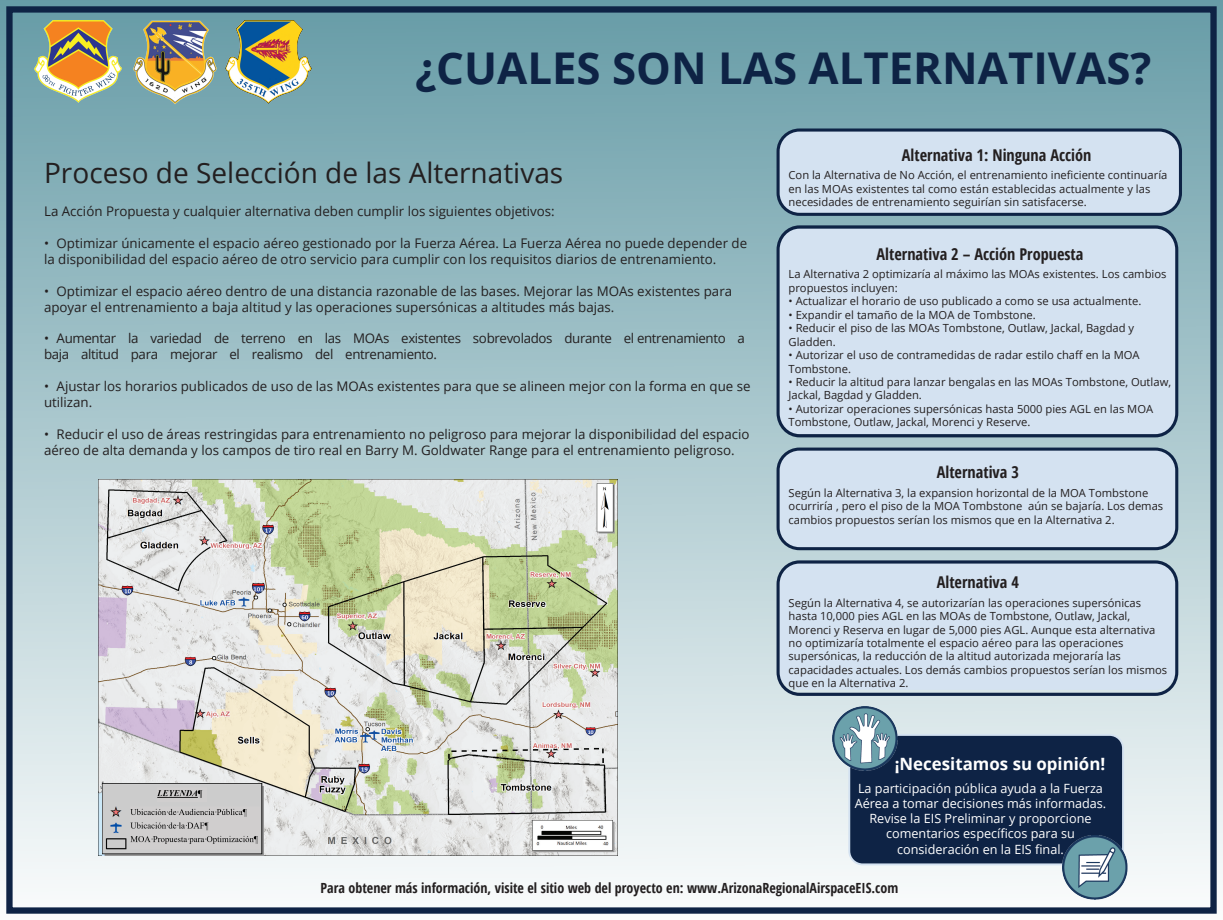
<style>
.page{position:relative;width:1223px;height:920px;background:#fff}
.page>*{position:absolute;margin:0;border:0;box-sizing:border-box;transform-origin:0 0}
.t1{font:700 43.75px "Open Sans";color:#0e2345}
.t2{font:28px "Open Sans";color:#231f20}
.t3{font:700 16.94px "Open Sans";color:#fff}
.t4{font:700 condensed 16.24px "Open Sans";color:#231f20}
.t5{font:700 condensed 14px "Open Sans";color:#231f20}
.t6{font:13.3px/16px "Open Sans";color:#231f20}
.t7{font:13.3px/16px "Open Sans";letter-spacing:-.025em;color:#231f20}
.t8{font:12.7px/15.3px "Open Sans";color:#fff;text-align:center}
.t9{font:11.2px/13.4px "Open Sans";color:#231f20}
</style>
<div class="page">
<div style="left:0;top:0;width:1222px;height:920px;background:linear-gradient(to bottom,#669ba6,#f8fafb)"></div>
<div style="left:6px;top:6px;width:1210px;height:907px;border:6px solid #0e2345"></div>
<img style="left:98px;top:479px;width:519px;height:377px">
<div style="left:778px;top:130px;width:402px;height:84px;background:#d4e2f1;border-radius:21px"></div>
<div style="left:776px;top:128px;width:405px;height:88px;border:3px solid #0e2345;border-radius:21px"></div>
<div style="left:778px;top:227px;width:398px;height:209px;background:#d4e2f1;border-radius:22px"></div>
<div style="left:776px;top:225px;width:402px;height:212px;border:3px solid #0e2345;border-radius:22px"></div>
<div style="left:778px;top:449px;width:398px;height:100px;background:#d4e2f1;border-radius:21px"></div>
<div style="left:776px;top:447px;width:402px;height:103px;border:3px solid #0e2345;border-radius:21px"></div>
<div style="left:778px;top:562px;width:398px;height:128px;background:#d4e2f1;border-radius:21px"></div>
<div style="left:776px;top:560px;width:402px;height:136px;border:3px solid #0e2345;border-radius:22px"></div>
<div style="left:849px;top:735px;width:273px;height:129px;background:#0e2345;border-radius:13px"></div>
<div style="left:848px;top:734px;width:275px;height:131px;border:2px solid #d4e2f1;border-radius:13px"></div>
<img style="left:832px;top:706px;width:65px;height:64px">
<img style="left:1062px;top:835px;width:65px;height:65px">
<img style="left:35px;top:20px;width:86px;height:83px">
<img style="left:134px;top:19px;width:82px;height:87px">
<img style="left:225px;top:20px;width:86px;height:84px">
<img style="left:103px;top:783px;width:161px;height:72px">
<h1 class="t1" style="left:415px;top:37px;width:737px">¿CUALES SON LAS ALTERNATIVAS?</h1>
<h2 class="t2" style="left:44px;top:154px;width:520px">Proceso de Selección de las Alternativas</h2>
<p class="t6" style="left:44px;top:203px;width:512px">La Acción Propuesta y cualquier alternativa deben cumplir los siguientes objetivos:</p>
<p class="t6" style="left:44px;top:234px;width:704px">• Optimizar únicamente el espacio aéreo gestionado por la Fuerza Aérea. La Fuerza Aérea no puede depender de la disponibilidad del espacio aéreo de otro servicio para cumplir con los requisitos diarios de entrenamiento.</p>
<p class="t6" style="left:44px;top:282px;width:689px">• Optimizar el espacio aéreo dentro de una distancia razonable de las bases. Mejorar las MOAs existentes para apoyar el entrenamiento a baja altitud y las operaciones supersónicas a altitudes más bajas.</p>
<p class="t7" style="left:44px;top:330px;width:702px">• Aumentar la variedad de terreno en las MOAs existentes sobrevolados durante el entrenamiento a baja altitud para mejorar el realismo del entrenamiento.</p>
<p class="t6" style="left:44px;top:378px;width:708px">• Ajustar los horarios publicados de uso de las MOAs existentes para que se alineen mejor con la forma en que se utilizan.</p>
<p class="t6" style="left:44px;top:426px;width:707px">• Reducir el uso de áreas restringidas para entrenamiento no peligroso para mejorar la disponibilidad del espacio aéreo de alta demanda y los campos de tiro real en Barry M. Goldwater Range para el entrenamiento peligroso.</p>
<h3 class="t4" style="left:901px;top:144px;width:191px">Alternativa 1: Ninguna Acción</h3>
<p class="t9" style="left:788px;top:168px;width:380px">Con la Alternativa de No Acción, el entrenamiento ineficiente continuaría en las MOAs existentes tal como están establecidas actualmente y las necesidades de entrenamiento seguirían sin satisfacerse.</p>
<h3 class="t4" style="left:876px;top:243px;width:208px">Alternativa 2 – Acción Propuesta</h3>
<p class="t9" style="left:788px;top:267px;width:379px">La Alternativa 2 optimizaría al máximo las MOAs existentes. Los cambios propuestos incluyen:</p>
<p class="t9" style="left:788px;top:294px;width:354px">• Actualizar el horario de uso publicado a como se usa actualmente.</p>
<p class="t9" style="left:788px;top:308px;width:249px">• Expandir el tamaño de la MOA de Tombstone.</p>
<p class="t9" style="left:788px;top:321px;width:347px">• Reducir el piso de las MOAs Tombstone, Outlaw, Jackal, Bagdad y<br>Gladden.</p>
<p class="t9" style="left:788px;top:348px;width:352px">• Autorizar el uso de contramedidas de radar estilo chaff en la MOA<br>Tombstone.</p>
<p class="t9" style="left:788px;top:375px;width:384px">• Reducir la altitud para lanzar bengalas en las MOAs Tombstone, Outlaw,<br>Jackal, Bagdad y Gladden.</p>
<p class="t9" style="left:788px;top:402px;width:366px">• Autorizar operaciones supersónicas hasta 5000 pies AGL en las MOA<br>Tombstone, Outlaw, Jackal, Morenci y Reserve.</p>
<h3 class="t4" style="left:936px;top:461px;width:84px">Alternativa 3</h3>
<p class="t9" style="left:788px;top:486px;width:376px">Según la Alternativa 3, la expansion horizontal de la MOA Tombstone ocurriría , pero el piso de la MOA Tombstone aún se bajaría. Los demas cambios propuestos serían los mismos que en la Alternativa 2.</p>
<h3 class="t4" style="left:936px;top:571px;width:84px">Alternativa 4</h3>
<p class="t9" style="left:788px;top:595px;width:380px">Según la Alternativa 4, se autorizarían las operaciones supersónicas hasta 10,000 pies AGL en las MOAs de Tombstone, Outlaw, Jackal, Morenci y Reserva en lugar de 5,000 pies AGL. Aunque esta alternativa no optimizaría totalmente el espacio aéreo para las operaciones supersónicas, la reducción de la altitud autorizada mejoraría las capacidades actuales. Los demás cambios propuestos serían los mismos que en la Alternativa 2.</p>
<h3 class="t3" style="left:894px;top:752px;width:212px">¡Necesitamos su opinión!</h3>
<p class="t8" style="left:854px;top:780px;width:253px">La participación pública ayuda a la Fuerza Aérea a tomar decisiones más informadas.<br>Revise la EIS Preliminar y proporcione comentarios específicos para su consideración en la EIS final.</p>
<p class="t5" style="left:320px;top:878px;width:579px">Para obtener más información, visite el sitio web del proyecto en: www.ArizonaRegionalAirspaceEIS.com</p>
</div>
